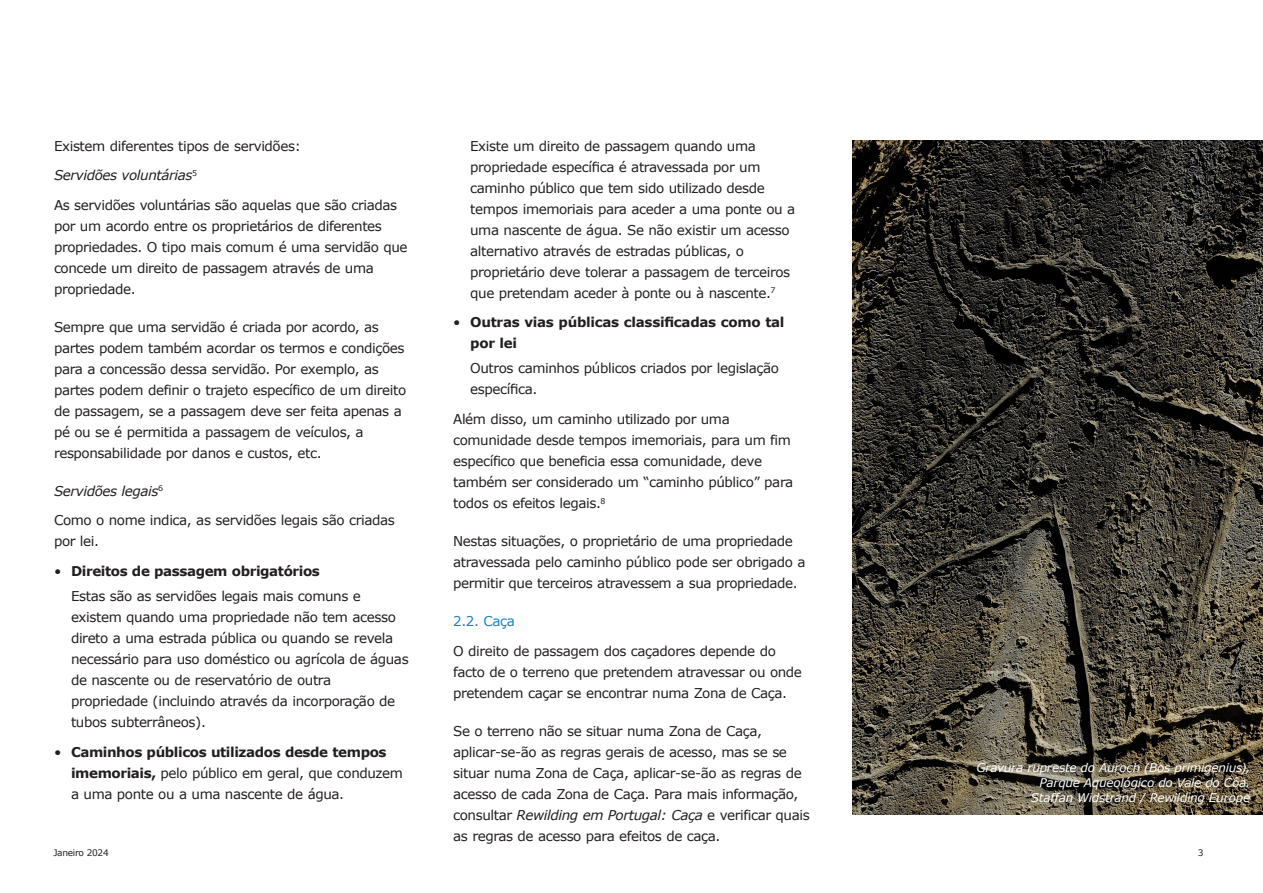
<style>
.page{position:relative;width:1263px;height:893px;background:#fff}
.page>*{position:absolute;margin:0;border:0;box-sizing:border-box;transform-origin:0 0}
.Body_text{font:13.5px/21px "Verdana";letter-spacing:-.03em;color:#231f20}
.Bullets_without{font:13.5px/21px "Verdana";letter-spacing:-.03em;color:#231f20}
.t1{font:700 13.5px/21px "Verdana";letter-spacing:-.02em;color:#231f20}
.Body_text-2{font:italic 13.5px "Verdana";letter-spacing:-.03em;color:#231f20}
.Heading_2{font:13.5px "Verdana";color:#1982c6}
.Captions{font:italic 12px/15px "Verdana";letter-spacing:-.02em;color:#fff;text-align:right}
.t2{font:9px "Verdana";letter-spacing:-.03em;color:#231f20}
.s1{font-weight:400}
.s2{font-weight:700}
.s3{font-style:italic}
</style>
<div class="page">
<svg style="left:852px;top:140px;width:411px;height:674px;background:#3b3730"></svg>
<p class="Body_text" style="left:54px;top:135px;width:248px">Existem diferentes tipos de servidões:</p>
<p class="Body_text-2" style="left:54px;top:166px;width:145px">Servidões voluntárias<sup>5</sup></p>
<p class="Body_text" style="left:54px;top:194px;width:355px">As servidões voluntárias são aquelas que são criadas por um acordo entre os proprietários de diferentes propriedades. O tipo mais comum é uma servidão que concede um direito de passagem através de uma propriedade.</p>
<p class="Body_text" style="left:54px;top:316px;width:354px">Sempre que uma servidão é criada por acordo, as partes podem também acordar os termos e condições para a concessão dessa servidão. Por exemplo, as partes podem definir o trajeto específico de um direito de passagem, se a passagem deve ser feita apenas a pé ou se é permitida a passagem de veículos, a responsabilidade por danos e custos, etc.</p>
<p class="Body_text-2" style="left:54px;top:482px;width:111px">Servidões legais<sup>6</sup></p>
<p class="Body_text" style="left:54px;top:510px;width:342px">Como o nome indica, as servidões legais são criadas por lei.</p>
<p class="t1" style="left:54px;top:560px;width:267px"><span class="s1">•</span> Direitos de passagem obrigatórios</p>
<p class="Bullets_without" style="left:71px;top:585px;width:339px">Estas são as servidões legais mais comuns e existem quando uma propriedade não tem acesso direto a uma estrada pública ou quando se revela necessário para uso doméstico ou agrícola de águas de nascente ou de reservatório de outra propriedade (incluindo através da incorporação de tubos subterrâneos).</p>
<p class="Bullets_without" style="left:71px;top:741px;width:333px;text-indent:-17px">• <span class="s2">Caminhos públicos utilizados desde tempos imemoriais,</span> pelo público em geral, que conduzem a uma ponte ou a uma nascente de água.</p>
<p class="t2" style="left:53px;top:847px;width:57px">Janeiro 2024</p>
<p class="Bullets_without" style="left:470px;top:135px;width:327px">Existe um direito de passagem quando uma propriedade específica é atravessada por um caminho público que tem sido utilizado desde tempos imemoriais para aceder a uma ponte ou a uma nascente de água. Se não existir um acesso alternativo através de estradas públicas, o proprietário deve tolerar a passagem de terceiros que pretendam aceder à ponte ou à nascente.<sup>7</sup></p>
<p class="t1" style="left:470px;top:312px;width:316px;text-indent:-17px"><span class="s1">•</span> Outras vias públicas classificadas como tal por lei</p>
<p class="Bullets_without" style="left:470px;top:358px;width:310px">Outros caminhos públicos criados por legislação específica.</p>
<p class="Body_text" style="left:453px;top:408px;width:342px">Além disso, um caminho utilizado por uma comunidade desde tempos imemoriais, para um fim específico que beneficia essa comunidade, deve também ser considerado um “caminho público” para todos os efeitos legais.<sup>8</sup></p>
<p class="Body_text" style="left:453px;top:530px;width:354px">Nestas situações, o proprietário de uma propriedade atravessada pelo caminho público pode ser obrigado a permitir que terceiros atravessem a sua propriedade.</p>
<p class="Heading_2" style="left:453px;top:612px;width:63px">2.2. Caça</p>
<p class="Body_text" style="left:453px;top:640px;width:350px">O direito de passagem dos caçadores depende do facto de o terreno que pretendem atravessar ou onde pretendem caçar se encontrar numa Zona de Caça.</p>
<p class="Body_text" style="left:453px;top:720px;width:358px">Se o terreno não se situar numa Zona de Caça, aplicar-se-ão as regras gerais de acesso, mas se se situar numa Zona de Caça, aplicar-se-ão as regras de acesso de cada Zona de Caça. Para mais informação, consultar <span class="s3">Rewilding em Portugal: Caça</span> e verificar quais as regras de acesso para efeitos de caça.</p>
<p class="Captions" style="left:976px;top:760px;width:275px">Gravura rupreste do Auroch (Bos primigenius),<br>Parque Aqueológico do Vale do Côa.</p>
<p class="Captions" style="left:1031px;top:790px;width:221px">Staffan Widstrand / Rewilding Europe</p>
<p class="t2" style="left:1198px;top:847px;width:7px">3</p>
</div>
